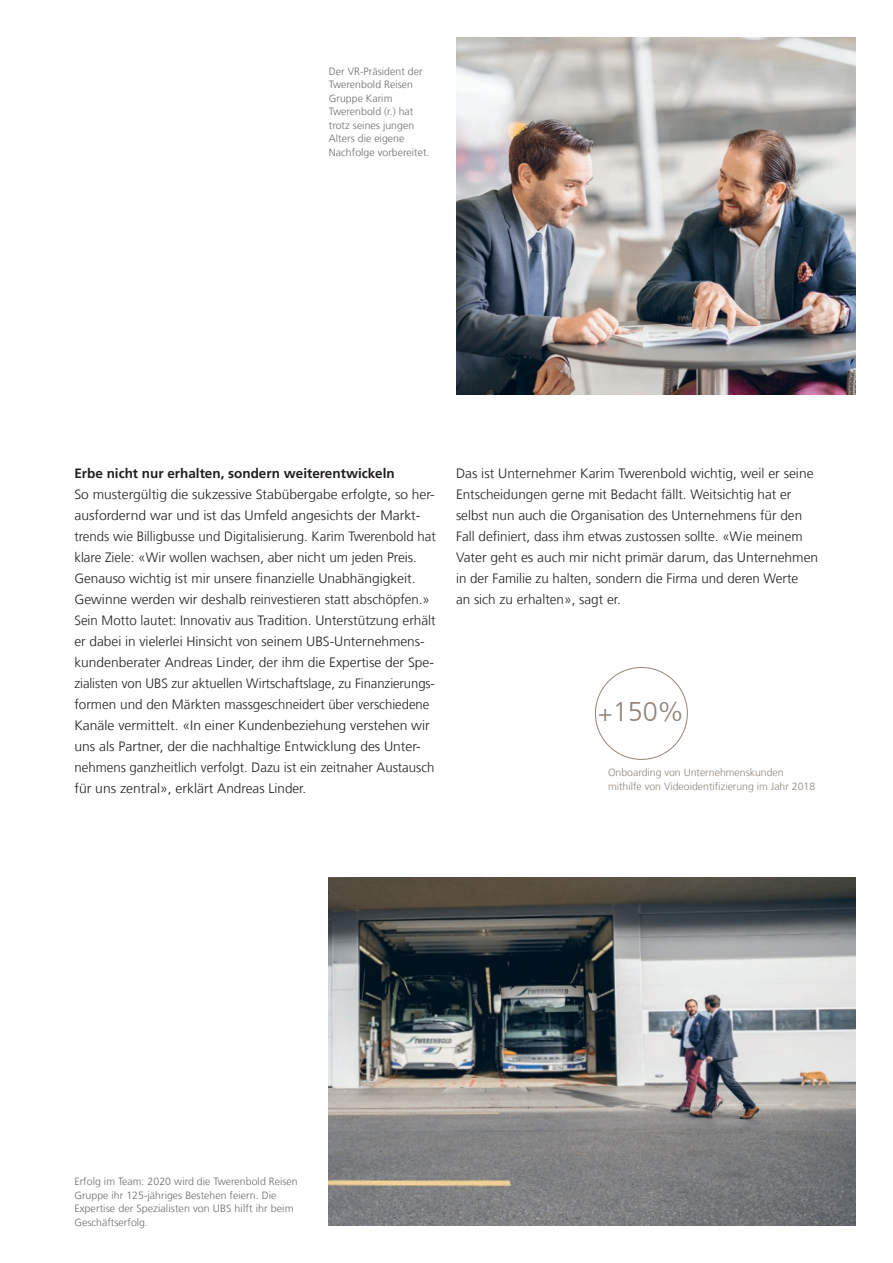
<style>
.page{position:relative;width:893px;height:1263px;background:#fff}
.page>*{position:absolute;margin:0;border:0;box-sizing:border-box;transform-origin:0 0}
.t1{font:300 27px "Frutiger LT Com";color:#92857a}
.t2{font:300 13.5px/21px "Frutiger LT Com";color:#231f20}
.t3{font:700 13.5px "Frutiger LT Com";color:#231f20}
.t4{font:300 10.5px/13.5px "Frutiger LT Com";letter-spacing:.005em;color:#6c6d70}
.t5{font:300 10.5px/13.5px "Frutiger LT Com";color:#92857a}
.s1{font-size:24px}
</style>
<div class="page">
<img style="left:456px;top:37px;width:400px;height:357px">
<img style="left:329px;top:877px;width:527px;height:349px">
<p class="t4" style="left:329px;top:64px;width:102px">Der VR-Präsident der<br>Twerenbold Reisen<br>Gruppe Karim<br>Twerenbold (r.) hat trotz seines jungen<br>Alters die eigene<br>Nachfolge vorbereitet.</p>
<p class="t3" style="left:74px;top:466px;width:322px">Erbe nicht nur erhalten, sondern weiterentwickeln</p>
<p class="t2" style="left:74px;top:484px;width:363px">So mustergültig die sukzessive Stabübergabe erfolgte, so her&shy;ausfordernd war und ist das Umfeld angesichts der Markt&shy;trends wie Billigbusse und Digitalisierung. Karim Twerenbold hat klare Ziele: «Wir wollen wachsen, aber nicht um jeden Preis.<br>Genauso wichtig ist mir unsere finanzielle Unabhängigkeit.<br>Gewinne werden wir deshalb reinvestieren statt abschöpfen.» Sein Motto lautet: Innovativ aus Tradition. Unterstützung erhält er dabei in vielerlei Hinsicht von seinem UBS-Unternehmens&shy;kundenberater Andreas Linder, der ihm die Expertise der Spe&shy;zialisten von UBS zur aktuellen Wirtschaftslage, zu Finanzierungs&shy;formen und den Märkten massgeschneidert über verschiedene Kanäle vermittelt. «In einer Kundenbeziehung verstehen wir uns als Partner, der die nachhaltige Entwicklung des Unter&shy;nehmens ganzheitlich verfolgt. Dazu ist ein zeitnaher Austausch für uns zentral», erklärt Andreas Linder.</p>
<p class="t2" style="left:456px;top:463px;width:364px">Das ist Unternehmer Karim Twerenbold wichtig, weil er seine Entscheidungen gerne mit Bedacht fällt. Weitsichtig hat er selbst nun auch die Organisation des Unternehmens für den Fall definiert, dass ihm etwas zustossen sollte. «Wie meinem Vater geht es auch mir nicht primär darum, das Unternehmen in der Familie zu halten, sondern die Firma und deren Werte<br>an sich zu erhalten», sagt er.</p>
<h1 class="t1" style="left:598px;top:696px;width:87px"><span class="s1">+</span>150%</h1>
<p class="t5" style="left:608px;top:766px;width:209px">Onboarding von Unternehmenskunden mithilfe von Videoidentifizierung im Jahr 2018</p>
<p class="t4" style="left:74px;top:1175px;width:225px">Erfolg im Team: 2020 wird die Twerenbold Reisen Gruppe ihr 125-jähriges Bestehen feiern. Die Expertise der Spezialisten von UBS hilft ihr beim Geschäftserfolg.</p>
</div>
